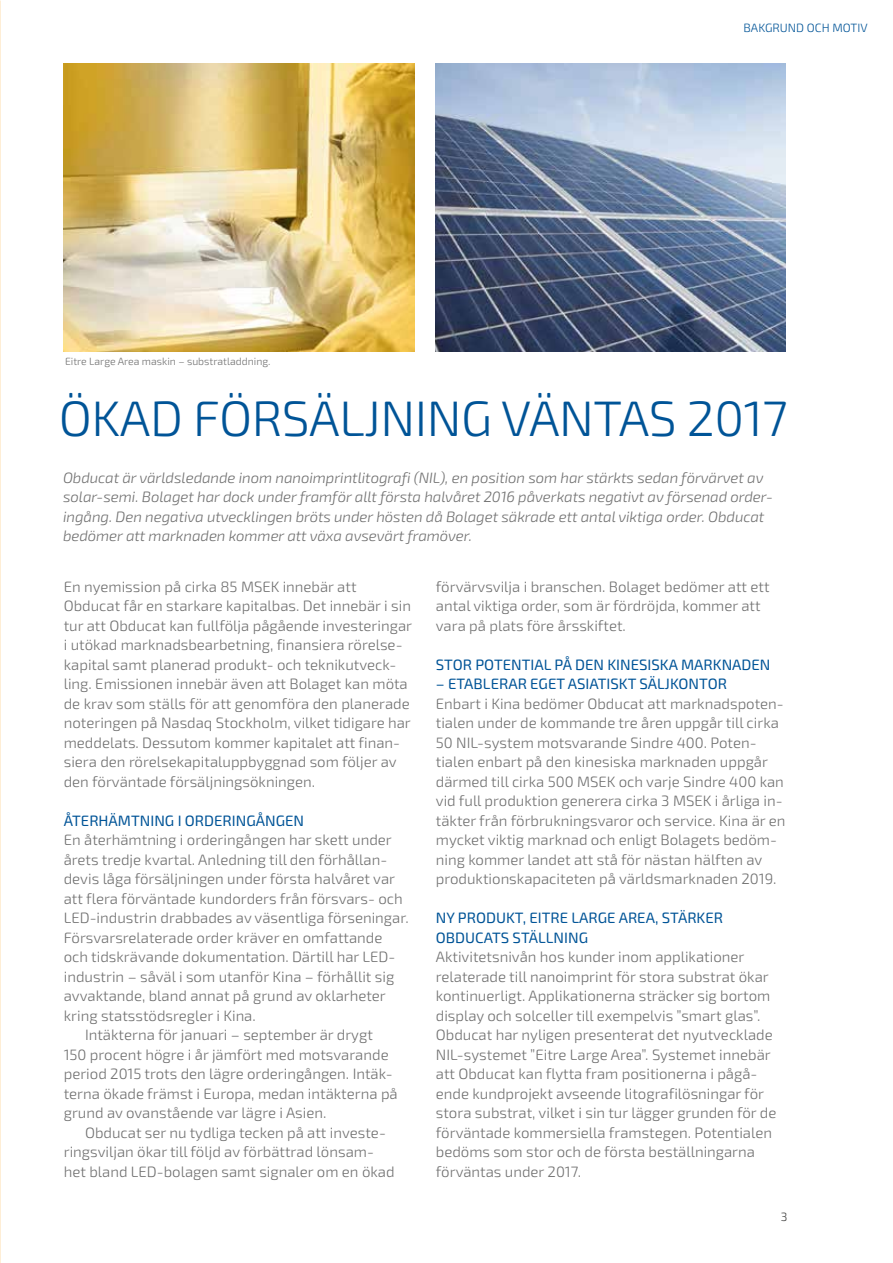
<style>
.page{position:relative;width:893px;height:1263px;background:#fff}
.page>*{position:absolute;margin:0;border:0;box-sizing:border-box;transform-origin:0 0}
.t1{font:300 49.8px "Exo 2";letter-spacing:-.01em;color:#005497}
.t2{font:300 15px/19.5px "Exo 2";color:#6f6f6f}
.t3{font:italic 300 15px/19.5px "Exo 2";letter-spacing:-.005em;color:#6f6f6f}
.t4{font:15px/19.5px "Exo 2";color:#005497}
.t5{font:300 12px "Exo 2";color:#005497}
.t6{font:300 12px "Exo 2";color:#3c3c3b}
.t7{font:300 10.5px "Exo 2";color:#6f6f6f}
</style>
<div class="page">
<img style="left:0;top:0;width:1px;height:1263px">
<img style="left:436px;top:64px;width:350px;height:288px">
<img style="left:64px;top:64px;width:351px;height:288px">
<p class="t7" style="left:65px;top:355px;width:207px">Eitre Large Area maskin – substratladdning.</p>
<p class="t5" style="left:743px;top:21px;width:126px">BAKGRUND OCH MOTIV</p>
<h1 class="t1" style="left:59px;top:390px;width:731px">ÖKAD FÖRSÄLJNING VÄNTAS 2017</h1>
<p class="t3" style="left:63px;top:468px;width:711px">Obducat är världsledande inom nanoimprintlitografi (NIL), en position som har stärkts sedan förvärvet av solar-semi. Bolaget har dock under framför allt första halvåret 2016 påverkats negativt av försenad order&shy;ingång. Den negativa utvecklingen bröts under hösten då Bolaget säkrade ett antal viktiga order. Obducat bedömer att marknaden kommer att växa avsevärt framöver.</p>
<p class="t2" style="left:64px;top:577px;width:350px">En nyemission på cirka 85 MSEK innebär att Obducat får en starkare kapitalbas. Det innebär i sin tur att Obducat kan fullfölja pågående investeringar i utökad marknadsbearbetning, finansiera rörelse&shy;kapital samt planerad produkt- och teknikutveck&shy;ling. Emissionen innebär även att Bolaget kan möta de krav som ställs för att genomföra den planerade noteringen på Nasdaq Stockholm, vilket tidigare har meddelats. Dessutom kommer kapitalet att finan&shy;siera den rörelsekapitaluppbyggnad som följer av den förväntade försäljningsökningen.</p>
<p class="t4" style="left:64px;top:811px;width:242px">ÅTERHÄMTNING I ORDERINGÅNGEN</p>
<p class="t2" style="left:64px;top:830px;width:329px">En återhämtning i orderingången har skett under</p>
<p class="t2" style="left:64px;top:850px;width:325px">årets tredje kvartal. Anledning till den förhållan-</p>
<p class="t2" style="left:64px;top:869px;width:333px">devis låga försäljningen under första halvåret var</p>
<p class="t2" style="left:64px;top:889px;width:340px">att flera förväntade kundorders från försvars- och</p>
<p class="t2" style="left:64px;top:908px;width:346px">LED-industrin drabbades av väsentliga förseningar.</p>
<p class="t2" style="left:64px;top:928px;width:320px">Försvarsrelaterade order kräver en omfattande</p>
<p class="t2" style="left:64px;top:947px;width:333px">och tidskrävande dokumentation. Därtill har LED-</p>
<p class="t2" style="left:64px;top:967px;width:332px">industrin – såväl i som utanför Kina – förhållit sig</p>
<p class="t2" style="left:64px;top:986px;width:324px">avvaktande, bland annat på grund av oklarheter</p>
<p class="t2" style="left:64px;top:1006px;width:194px">kring statsstödsregler i Kina.</p>
<p class="t2" style="left:85px;top:1025px;width:289px">Intäkterna för januari – september är drygt</p>
<p class="t2" style="left:64px;top:1045px;width:326px">150 procent högre i år jämfört med motsvarande</p>
<p class="t2" style="left:64px;top:1064px;width:330px">period 2015 trots den lägre orderingången. Intäk-</p>
<p class="t2" style="left:64px;top:1084px;width:335px">terna ökade främst i Europa, medan intäkterna på</p>
<p class="t2" style="left:64px;top:1103px;width:264px">grund av ovanstående var lägre i Asien.</p>
<p class="t2" style="left:85px;top:1123px;width:302px">Obducat ser nu tydliga tecken på att investe-</p>
<p class="t2" style="left:64px;top:1142px;width:312px">ringsviljan ökar till följd av förbättrad lönsam-</p>
<p class="t2" style="left:64px;top:1162px;width:332px">het bland LED-bolagen samt signaler om en ökad</p>
<p class="t2" style="left:436px;top:577px;width:335px">förvärvsvilja i branschen. Bolaget bedömer att ett antal viktiga order, som är fördröjda, kommer att vara på plats före årsskiftet.</p>
<p class="t4" style="left:436px;top:655px;width:336px">STOR POTENTIAL PÅ DEN KINESISKA MARKNADEN</p>
<p class="t4" style="left:436px;top:674px;width:293px">– ETABLERAR EGET ASIATISKT SÄLJKONTOR</p>
<p class="t2" style="left:436px;top:694px;width:351px">Enbart i Kina bedömer Obducat att marknadspoten&shy;tialen under de kommande tre åren uppgår till cirka 50 NIL-system motsvarande Sindre 400. Poten&shy;tialen enbart på den kinesiska marknaden uppgår därmed till cirka 500 MSEK och varje Sindre 400 kan vid full produktion generera cirka 3 MSEK i årliga in&shy;täkter från förbrukningsvaror och service. Kina är en mycket viktig marknad och enligt Bolagets bedöm&shy;ning kommer landet att stå för nästan hälften av produktionskapaciteten på världsmarknaden 2019.</p>
<p class="t4" style="left:436px;top:908px;width:289px">NY PRODUKT, EITRE LARGE AREA, STÄRKER<br>OBDUCATS STÄLLNING</p>
<p class="t2" style="left:436px;top:947px;width:342px">Aktivitetsnivån hos kunder inom applikationer relaterade till nanoimprint för stora substrat ökar kontinuerligt. Applikationerna sträcker sig bortom display och solceller till exempelvis ”smart glas”.<br>Obducat har nyligen presenterat det nyutvecklade NIL-systemet ”Eitre Large Area”. Systemet innebär att Obducat kan flytta fram positionerna i pågå&shy;ende kundprojekt avseende litografilösningar för stora substrat, vilket i sin tur lägger grunden för de förväntade kommersiella framstegen. Potentialen bedöms som stor och de första beställningarna förväntas under 2017.</p>
<p class="t6" style="left:781px;top:1210px;width:8px">3</p>
</div>
